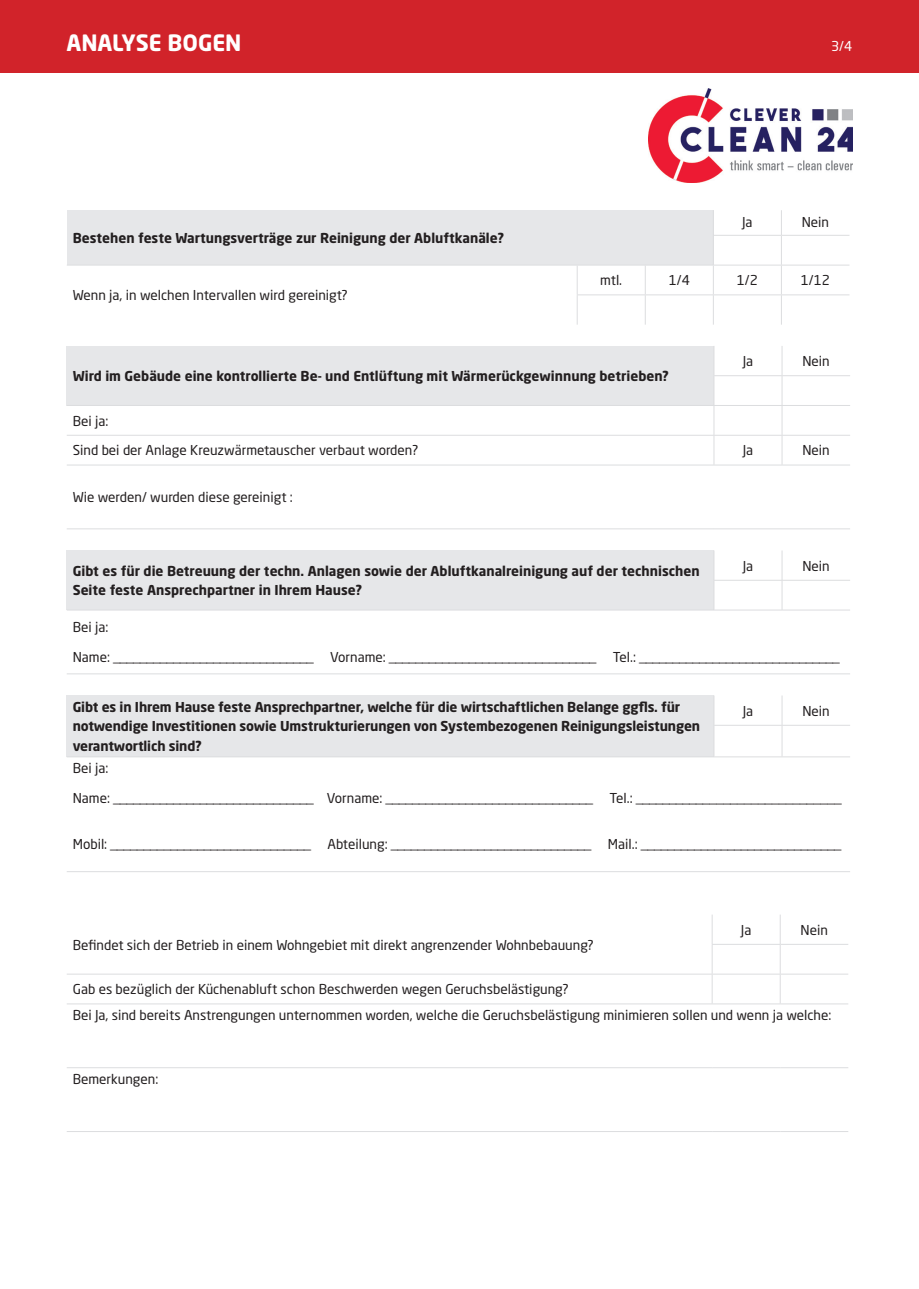
<style>
.page{position:relative;width:919px;height:1289px;background:#fff}
.page>*{position:absolute;margin:0;border:0;box-sizing:border-box;transform-origin:0 0}
.t1{font:700 22.2px "Neo Sans Std";color:#fff}
.t2{font:13.5px/26.1px "Neo Sans Std";color:#231f20}
.t3{font:700 13.5px/19.5px "Neo Sans Std";color:#231f20}
.t4{font:13.5px "Neo Sans Std";color:#fff}
</style>
<div class="page">
<div style="left:0;top:0;width:918px;height:72px;background:#d1232a"></div>
<img style="left:648px;top:88px;width:204px;height:94px">
<div style="left:67px;top:210px;width:646px;height:55px;background:#e6e7e9"></div>
<hr style="left:713px;top:235px;width:68px;height:1px;background:#dcdddf">
<hr style="left:781px;top:235px;width:68px;height:1px;background:#dcdddf">
<hr style="left:67px;top:265px;width:510px;height:1px;background:#dcdddf">
<hr style="left:577px;top:265px;width:68px;height:1px;background:#dcdddf">
<hr style="left:645px;top:265px;width:68px;height:1px;background:#dcdddf">
<hr style="left:713px;top:265px;width:68px;height:1px;background:#dcdddf">
<hr style="left:781px;top:265px;width:68px;height:1px;background:#dcdddf">
<hr style="left:576px;top:294px;width:69px;height:1px;background:#dcdddf">
<svg style="left:576px;top:265px;width:1px;height:59px"></svg>
<hr style="left:645px;top:294px;width:68px;height:1px;background:#dcdddf">
<svg style="left:645px;top:266px;width:1px;height:58px"></svg>
<hr style="left:713px;top:294px;width:68px;height:1px;background:#dcdddf">
<svg style="left:713px;top:210px;width:1px;height:114px"></svg>
<hr style="left:781px;top:294px;width:68px;height:1px;background:#dcdddf">
<svg style="left:781px;top:210px;width:1px;height:114px"></svg>
<div style="left:67px;top:346px;width:647px;height:59px;background:#e6e7e9"></div>
<svg style="left:67px;top:406px;width:783px;height:60px"></svg>
<hr style="left:713px;top:375px;width:69px;height:1px;background:#dcdddf">
<hr style="left:782px;top:375px;width:68px;height:1px;background:#dcdddf">
<hr style="left:67px;top:405px;width:647px;height:1px;background:#dcdddf">
<hr style="left:714px;top:405px;width:68px;height:1px;background:#dcdddf">
<hr style="left:782px;top:405px;width:68px;height:1px;background:#dcdddf">
<hr style="left:67px;top:435px;width:647px;height:1px;background:#dcdddf">
<hr style="left:714px;top:435px;width:68px;height:1px;background:#dcdddf">
<svg style="left:713px;top:406px;width:1px;height:58px"></svg>
<hr style="left:782px;top:435px;width:68px;height:1px;background:#dcdddf">
<svg style="left:781px;top:346px;width:1px;height:118px"></svg>
<hr style="left:67px;top:464px;width:647px;height:1px;background:#dcdddf">
<hr style="left:714px;top:464px;width:68px;height:1px;background:#dcdddf">
<hr style="left:782px;top:464px;width:68px;height:1px;background:#dcdddf">
<hr style="left:67px;top:528px;width:647px;height:1px;background:#dcdddf">
<hr style="left:714px;top:528px;width:68px;height:1px;background:#dcdddf">
<hr style="left:782px;top:528px;width:68px;height:1px;background:#dcdddf">
<div style="left:67px;top:550px;width:647px;height:60px;background:#e6e7e9"></div>
<hr style="left:713px;top:550px;width:1px;height:30px;background:#dcdddf">
<hr style="left:781px;top:550px;width:1px;height:30px;background:#dcdddf">
<hr style="left:713px;top:580px;width:69px;height:1px;background:#dcdddf">
<hr style="left:713px;top:580px;width:1px;height:30px;background:#dcdddf">
<hr style="left:782px;top:580px;width:68px;height:1px;background:#dcdddf">
<hr style="left:781px;top:580px;width:1px;height:30px;background:#dcdddf">
<hr style="left:67px;top:609px;width:647px;height:1px;background:#dcdddf">
<hr style="left:714px;top:609px;width:68px;height:1px;background:#dcdddf">
<hr style="left:782px;top:609px;width:68px;height:1px;background:#dcdddf">
<hr style="left:67px;top:673px;width:647px;height:1px;background:#dcdddf">
<hr style="left:714px;top:673px;width:68px;height:1px;background:#dcdddf">
<hr style="left:782px;top:673px;width:68px;height:1px;background:#dcdddf">
<div style="left:67px;top:695px;width:647px;height:61px;background:#e6e7e9"></div>
<hr style="left:713px;top:695px;width:1px;height:30px;background:#dcdddf">
<hr style="left:781px;top:695px;width:1px;height:30px;background:#dcdddf">
<hr style="left:713px;top:725px;width:69px;height:1px;background:#dcdddf">
<hr style="left:713px;top:725px;width:1px;height:31px;background:#dcdddf">
<hr style="left:782px;top:725px;width:68px;height:1px;background:#dcdddf">
<hr style="left:781px;top:725px;width:1px;height:31px;background:#dcdddf">
<hr style="left:67px;top:756px;width:647px;height:1px;background:#dcdddf">
<hr style="left:714px;top:756px;width:68px;height:1px;background:#dcdddf">
<hr style="left:782px;top:756px;width:68px;height:1px;background:#dcdddf">
<hr style="left:67px;top:871px;width:647px;height:1px;background:#dcdddf">
<hr style="left:714px;top:871px;width:68px;height:1px;background:#dcdddf">
<hr style="left:782px;top:871px;width:68px;height:1px;background:#dcdddf">
<hr style="left:711px;top:914px;width:1px;height:30px;background:#dcdddf">
<hr style="left:779px;top:914px;width:1px;height:30px;background:#dcdddf">
<hr style="left:711px;top:944px;width:69px;height:1px;background:#dcdddf">
<hr style="left:780px;top:944px;width:68px;height:1px;background:#dcdddf">
<hr style="left:67px;top:973px;width:645px;height:1px;background:#dcdddf">
<hr style="left:712px;top:973px;width:68px;height:1px;background:#dcdddf">
<svg style="left:711px;top:944px;width:1px;height:59px"></svg>
<hr style="left:780px;top:973px;width:68px;height:1px;background:#dcdddf">
<hr style="left:67px;top:1003px;width:645px;height:1px;background:#dcdddf">
<hr style="left:712px;top:1003px;width:68px;height:1px;background:#dcdddf">
<hr style="left:780px;top:1003px;width:68px;height:1px;background:#dcdddf">
<hr style="left:67px;top:1067px;width:645px;height:1px;background:#dcdddf">
<hr style="left:712px;top:1067px;width:68px;height:1px;background:#dcdddf">
<hr style="left:780px;top:1067px;width:68px;height:1px;background:#dcdddf">
<hr style="left:67px;top:1131px;width:645px;height:1px;background:#dcdddf">
<hr style="left:712px;top:1131px;width:68px;height:1px;background:#dcdddf">
<hr style="left:780px;top:1131px;width:68px;height:1px;background:#dcdddf">
<h1 class="t1" style="left:66px;top:29px;width:176px">Analyse Bogen</h1>
<p class="t3" style="left:73px;top:228px;width:433px">Bestehen feste Wartungsverträge zur Reinigung der Abluftkanäle?</p>
<p class="t2" style="left:73px;top:282px;width:277px">Wenn ja, in welchen Intervallen wird gereinigt?</p>
<p class="t4" style="left:831px;top:38px;width:23px">3/4</p>
<p class="t2" style="left:742px;top:208px;width:12px">Ja</p>
<p class="t2" style="left:801px;top:208px;width:29px">Nein</p>
<p class="t2" style="left:600px;top:267px;width:23px">mtl.</p>
<p class="t2" style="left:668px;top:267px;width:23px">1/4</p>
<p class="t2" style="left:736px;top:267px;width:23px">1/2</p>
<p class="t2" style="left:800px;top:267px;width:31px">1/12</p>
<p class="t3" style="left:73px;top:366px;width:597px">Wird im Gebäude eine kontrollierte Be- und Entlüftung mit Wärmerückgewinnung betrieben?</p>
<p class="t2" style="left:742px;top:348px;width:12px">Ja</p>
<p class="t2" style="left:802px;top:348px;width:29px">Nein</p>
<p class="t2" style="left:73px;top:407px;width:37px">Bei ja:</p>
<p class="t2" style="left:73px;top:437px;width:347px">Sind bei der Anlage Kreuzwärmetauscher verbaut worden?</p>
<p class="t2" style="left:742px;top:437px;width:12px">Ja</p>
<p class="t2" style="left:802px;top:437px;width:29px">Nein</p>
<p class="t2" style="left:73px;top:484px;width:221px">Wie werden/ wurden diese gereinigt :</p>
<p class="t3" style="left:73px;top:560px;width:628px">Gibt es für die Betreuung der techn. Anlagen sowie der Abluftkanalreinigung auf der technischen<br>Seite feste Ansprechpartner in Ihrem Hause?</p>
<p class="t2" style="left:742px;top:552px;width:12px">Ja</p>
<p class="t2" style="left:802px;top:552px;width:29px">Nein</p>
<p class="t2" style="left:73px;top:614px;width:37px">Bei ja:</p>
<p class="t2" style="left:73px;top:644px;width:768px">Name: ______________________________ Vorname: _______________________________ Tel.: ______________________________</p>
<p class="t3" style="left:73px;top:696px;width:629px">Gibt es in Ihrem Hause feste Ansprechpartner, welche für die wirtschaftlichen Belange ggfls. für notwendige Investitionen sowie Umstrukturierungen von Systembezogenen Reinigungsleistungen verantwortlich sind?</p>
<p class="t2" style="left:742px;top:697px;width:12px">Ja</p>
<p class="t2" style="left:802px;top:697px;width:29px">Nein</p>
<p class="t2" style="left:73px;top:755px;width:37px">Bei ja:</p>
<p class="t2" style="left:73px;top:785px;width:770px">Name: ______________________________ Vorname: _______________________________ Tel.: ______________________________</p>
<p class="t2" style="left:73px;top:831px;width:769px">Mobil: ______________________________ Abteilung: ______________________________ Mail.: ______________________________</p>
<p class="t2" style="left:73px;top:931px;width:522px">Befindet sich der Betrieb in einem Wohngebiet mit direkt angrenzender Wohnbebauung?</p>
<p class="t2" style="left:740px;top:916px;width:12px">Ja</p>
<p class="t2" style="left:800px;top:916px;width:29px">Nein</p>
<p class="t2" style="left:73px;top:975px;width:760px">Gab es bezüglich der Küchenabluft schon Beschwerden wegen Geruchsbelästigung?<br>Bei Ja, sind bereits Anstrengungen unternommen worden, welche die Geruchsbelästigung minimieren sollen und wenn ja welche:</p>
<p class="t2" style="left:73px;top:1065px;width:87px">Bemerkungen:</p>
</div>
